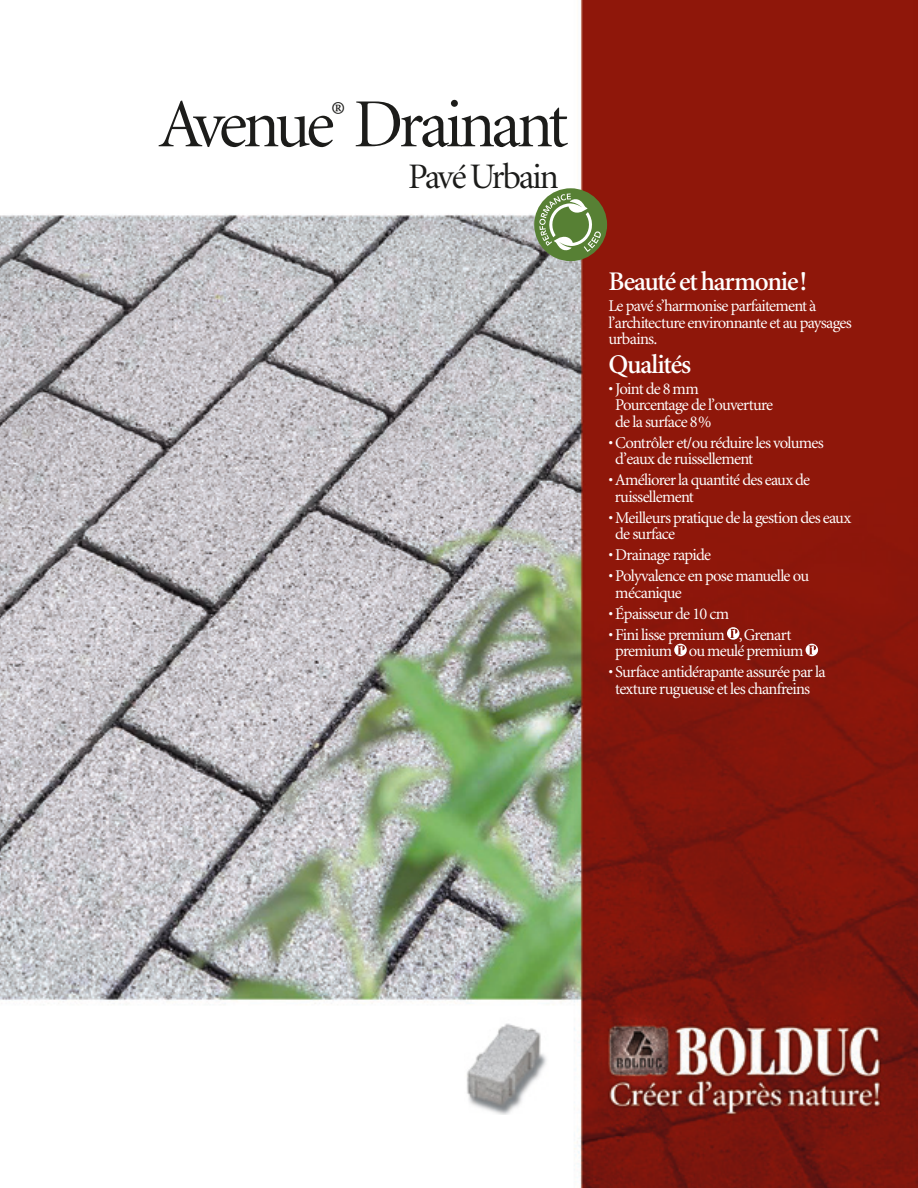
<style>
.page{position:relative;width:918px;height:1188px;background:#fff}
.page>*{position:absolute;margin:0;border:0;box-sizing:border-box;transform-origin:0 0}
.t1{font:69px "Minion MM 367 585 46";letter-spacing:-.055em;color:#1c1c1a}
.t2{font:36px "Minion MM 367 585 24";letter-spacing:-.05em;color:#1c1c1a}
.t3{font:30px "Minion MM 367 585 20";color:#1c1c1a}
.t4{font:27px "Minion MM 485 585 18";letter-spacing:-.04em;color:#fff}
.t5{font:16.5px/16.5px "Minion MM 367 585 11";letter-spacing:-.045em;color:#fff}
</style>
<div class="page">
<img style="left:0;top:0;width:918px;height:1188px">
<svg style="left:727px;top:627px;width:12px;height:13px"></svg>
<svg style="left:674px;top:644px;width:13px;height:12px"></svg>
<svg style="left:806px;top:644px;width:12px;height:12px"></svg>
<div style="left:534px;top:188px;width:73px;height:73px;background:#578034;border-radius:50%"></div>
<svg style="left:539px;top:193px;width:62px;height:59px"></svg>
<img style="left:464px;top:1017px;width:90px;height:97px">
<p class="t1" style="left:158px;top:88px;width:412px">Avenue Drainant</p>
<p class="t3" style="left:331px;top:97px;width:16px">®</p>
<p class="t2" style="left:408px;top:158px;width:152px">Pavé Urbain</p>
<p class="t4" style="left:608px;top:268px;width:200px">Beauté et harmonie!</p>
<p class="t5" style="left:608px;top:298px;width:245px">Le pavé s’harmonise parfaitement à l’architecture environnante et au paysages urbains.</p>
<p class="t4" style="left:608px;top:350px;width:84px">Qualités</p>
<p class="t5" style="left:615px;top:381px;width:159px;text-indent:-7px">• Joint de 8 mm<br>Pourcentage de l’ouverture de la surface 8%</p>
<p class="t5" style="left:615px;top:435px;width:210px;text-indent:-7px">• Contrôler et/ou réduire les volumes d’eaux de ruissellement</p>
<p class="t5" style="left:615px;top:472px;width:197px;text-indent:-6px">• Améliorer la quantité des eaux de ruissellement</p>
<p class="t5" style="left:615px;top:510px;width:237px;text-indent:-7px">• Meilleurs pratique de la gestion des eaux de surface</p>
<p class="t5" style="left:608px;top:547px;width:104px">• Drainage rapide</p>
<p class="t5" style="left:615px;top:568px;width:195px;text-indent:-7px">• Polyvalence en pose manuelle ou mécanique</p>
<p class="t5" style="left:608px;top:606px;width:122px">• Épaisseur de 10 cm</p>
<p class="t5" style="left:615px;top:627px;width:190px;text-indent:-7px">• Fini lisse premium , Grenart premium ou meulé premium</p>
<p class="t5" style="left:608px;top:664px;width:219px;text-align:center">• Surface antidérapante assurée par la texture rugueuse et les chanfreins</p>
</div>
